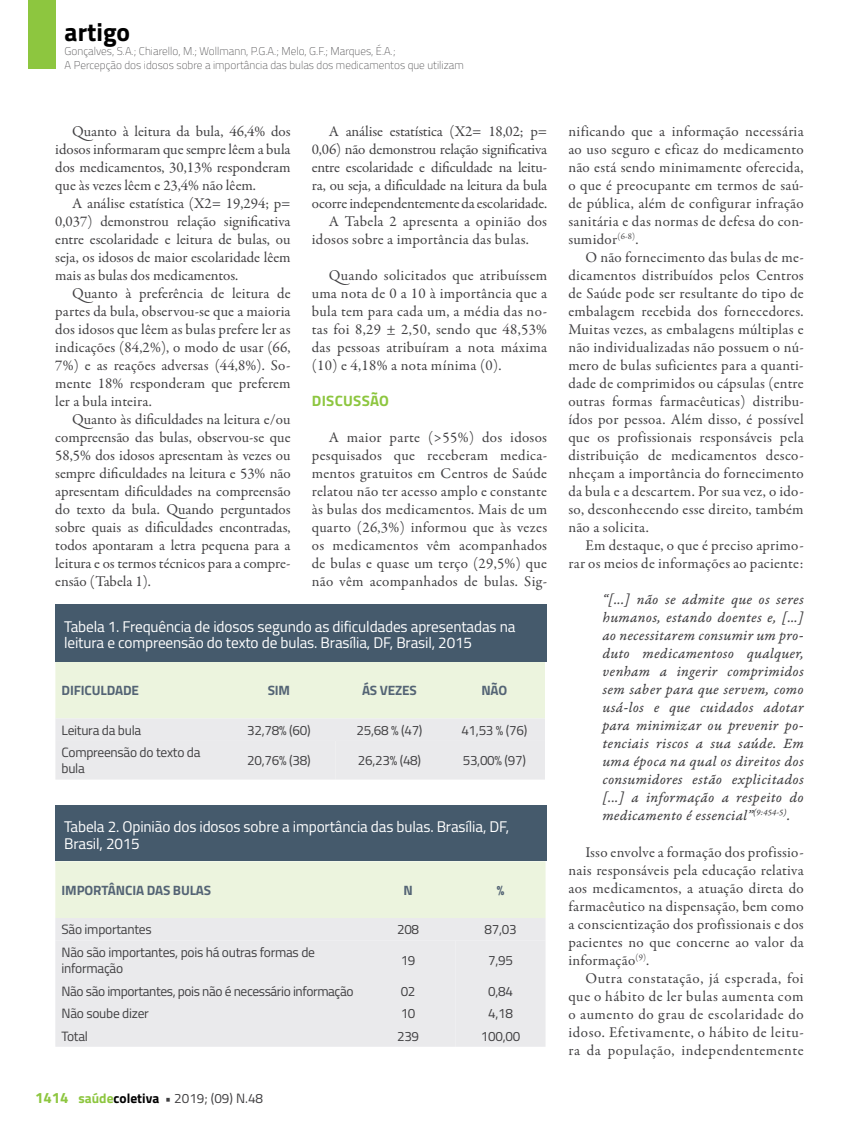
<style>
.page{position:relative;width:859px;height:1132px;background:#fff}
.page>*{position:absolute;margin:0;border:0;box-sizing:border-box;transform-origin:0 0}
.t1{font:700 25.5px "Titillium";color:#000}
.t2{font:15.45px/16.8px "Titillium";letter-spacing:-.01em;color:#fff}
.t3{font:15px/18px "Garamond Premr Pro";letter-spacing:.01em;color:#414042;text-align:justify}
.t4{font:15px/18px "Garamond Premr Pro It Capt";letter-spacing:.02em;color:#414042;text-align:justify}
.t5{font:15px "Garamond Premr Pro";letter-spacing:-.01em;color:#414042}
.t6{font:15px "Garamond Premr Pro";letter-spacing:-.015em;color:#414042}
.t7{font:700 15px "Titillium";letter-spacing:.02em;color:#8dc63f}
.t8{font:13.5px/16.2px "Titillium";letter-spacing:-.02em;color:#414042}
.t9{font:700 13.5px "Titillium";letter-spacing:-.01em;color:#546475}
.t10{font:100 11.25px/13.5px "Titillium";color:#414042}
.s1{font-weight:700;font-size:15px;color:#8dc63f}
.s2{font-weight:700;color:#8dc63f}
.s3{font-weight:700;color:#000}
.s4{font-weight:700}
</style>
<div class="page">
<div style="left:28px;top:0;width:27px;height:69px;background:#8dc63f"></div>
<svg style="left:55px;top:661px;width:490px;height:118px;background:#e9ede4"></svg>
<div style="left:55px;top:604px;width:492px;height:57px;background:#455a6c"></div>
<svg style="left:55px;top:861px;width:490px;height:185px;background:#eaede7"></svg>
<div style="left:55px;top:804px;width:492px;height:56px;background:#455a6c"></div>
<h1 class="t1" style="left:65px;top:12px;width:67px">artigo</h1>
<p class="t10" style="left:65px;top:44px;width:401px">Gonçalves, S.A.; Chiarello, M.; Wollmann, P.G.A.; Melo, G.F.; Marques, É.A.;<br>A Percepção dos idosos sobre a importância das bulas dos medicamentos que utilizam</p>
<p class="t3" style="left:55px;top:122px;width:237px;text-indent:17px">Quanto à leitura da bula, 46,4% dos idosos informaram que sempre lêem a bula dos medicamentos, 30,13% responderam que às vezes lêem e 23,4% não lêem.</p>
<p class="t3" style="left:55px;top:194px;width:237px;text-indent:17px">A análise estatística (X2= 19,294; p= 0,037) demonstrou relação significativa entre escolaridade e leitura de bulas, ou seja, os idosos de maior escolaridade lêem mais as bulas dos medicamentos.</p>
<p class="t3" style="left:55px;top:284px;width:237px;text-indent:17px">Quanto à preferência de leitura de partes da bula, observou-se que a maioria dos idosos que lêem as bulas prefere ler as indicações (84,2%), o modo de usar (66, 7%) e as reações adversas (44,8%). So&shy;mente 18% responderam que preferem ler a bula inteira.</p>
<p class="t3" style="left:55px;top:410px;width:237px;text-indent:17px">Quanto às dificuldades na leitura e/ou compreensão das bulas, observou-se que 58,5% dos idosos apresentam às vezes ou sempre dificuldades na leitura e 53% não apresentam dificuldades na compreensão do texto da bula. Quando perguntados sobre quais as dificuldades encontradas, todos apontaram a letra pequena para a leitura e os termos técnicos para a compre&shy;ensão (Tabela 1).</p>
<p class="t5" style="left:329px;top:122px;width:220px">A análise estatística (X2= 18,02; p=</p>
<p class="t5" style="left:312px;top:140px;width:237px">0,06) não demonstrou relação significativa</p>
<p class="t5" style="left:312px;top:158px;width:237px">entre escolaridade e dificuldade na leitu-</p>
<p class="t5" style="left:312px;top:176px;width:237px">ra, ou seja, a dificuldade na leitura da bula</p>
<p class="t6" style="left:312px;top:194px;width:237px">ocorre independentemente da escolaridade.</p>
<p class="t3" style="left:329px;top:212px;width:220px">A Tabela 2 apresenta a opinião dos</p>
<p class="t3" style="left:312px;top:230px;width:219px">idosos sobre a importância das bulas.</p>
<p class="t3" style="left:312px;top:266px;width:237px;text-indent:17px">Quando solicitados que atribuíssem uma nota de 0 a 10 à importância que a bula tem para cada um, a média das no&shy;tas foi 8,29 ± 2,50, sendo que 48,53% das pessoas atribuíram a nota máxima (10) e 4,18% a nota mínima (0).</p>
<p class="t7" style="left:312px;top:389px;width:79px">DISCUSSÃO</p>
<p class="t3" style="left:312px;top:428px;width:237px;text-indent:17px">A maior parte (&gt;55%) dos idosos pesquisados que receberam medica&shy;mentos gratuitos em Centros de Saúde relatou não ter acesso amplo e constante às bulas dos medicamentos. Mais de um quarto (26,3%) informou que às vezes os medicamentos vêm acompanhados de bulas e quase um terço (29,5%) que não vêm acompanhados de bulas. Sig-</p>
<p class="t2" style="left:64px;top:616px;width:453px">Tabela 1. Frequência de idosos segundo as dificuldades apresentadas na leitura e compreensão do texto de bulas. Brasília, DF, Brasil, 2015</p>
<p class="t9" style="left:62px;top:679px;width:79px">DIFICULDADE</p>
<p class="t9" style="left:268px;top:679px;width:24px">SIM</p>
<p class="t9" style="left:362px;top:679px;width:56px">ÁS VEZES</p>
<p class="t9" style="left:481px;top:679px;width:27px">NÃO</p>
<p class="t8" style="left:62px;top:721px;width:81px">Leitura da bula</p>
<p class="t8" style="left:247px;top:721px;width:65px">32,78% (60)</p>
<p class="t8" style="left:356px;top:721px;width:68px">25,68 % (47)</p>
<p class="t8" style="left:461px;top:721px;width:68px">41,53 % (76)</p>
<p class="t8" style="left:62px;top:743px;width:140px">Compreensão do texto da bula</p>
<p class="t8" style="left:247px;top:751px;width:65px">20,76% (38)</p>
<p class="t8" style="left:358px;top:751px;width:65px">26,23% (48)</p>
<p class="t8" style="left:463px;top:751px;width:65px">53,00% (97)</p>
<p class="t2" style="left:64px;top:817px;width:447px">Tabela 2. Opinião dos idosos sobre a importância das bulas. Brasília, DF,<br>Brasil, 2015</p>
<p class="t9" style="left:62px;top:879px;width:151px">IMPORTÂNCIA DAS BULAS</p>
<p class="t9" style="left:403px;top:879px;width:11px">N</p>
<p class="t9" style="left:497px;top:879px;width:9px">%</p>
<p class="t8" style="left:62px;top:920px;width:92px">São importantes</p>
<p class="t8" style="left:397px;top:920px;width:24px">208</p>
<p class="t8" style="left:484px;top:920px;width:34px">87,03</p>
<p class="t8" style="left:62px;top:943px;width:255px">Não são importantes, pois há outras formas de informação</p>
<p class="t8" style="left:401px;top:951px;width:16px">19</p>
<p class="t8" style="left:488px;top:951px;width:26px">7,95</p>
<p class="t8" style="left:62px;top:981px;width:294px">Não são importantes, pois não é necessário informação</p>
<p class="t8" style="left:401px;top:981px;width:16px">02</p>
<p class="t8" style="left:488px;top:981px;width:26px">0,84</p>
<p class="t8" style="left:62px;top:1004px;width:89px">Não soube dizer</p>
<p class="t8" style="left:401px;top:1004px;width:16px">10</p>
<p class="t8" style="left:488px;top:1004px;width:26px">4,18</p>
<p class="t8" style="left:62px;top:1026px;width:28px">Total</p>
<p class="t8" style="left:397px;top:1026px;width:24px">239</p>
<p class="t8" style="left:481px;top:1026px;width:41px">100,00</p>
<p class="t8" style="left:35px;top:1088px;width:230px"><span class="s1">1414</span> <span class="s2">saúde</span><span class="s3">coletiva</span> <span class="s4">•</span> 2019; (09) N.48</p>
<p class="t3" style="left:568px;top:122px;width:237px">nificando que a informação necessária ao uso seguro e eficaz do medicamento não está sendo minimamente oferecida, o que é preocupante em termos de saú&shy;de pública, além de configurar infração sanitária e das normas de defesa do con&shy;sumidor<sup>(6-8)</sup>.</p>
<p class="t3" style="left:568px;top:248px;width:237px;text-indent:17px">O não fornecimento das bulas de me&shy;dicamentos distribuídos pelos Centros de Saúde pode ser resultante do tipo de embalagem recebida dos fornecedores.<br>Muitas vezes, as embalagens múltiplas e não individualizadas não possuem o nú&shy;mero de bulas suficientes para a quanti&shy;dade de comprimidos ou cápsulas (entre outras formas farmacêuticas) distribu&shy;ídos por pessoa. Além disso, é possível que os profissionais responsáveis pela distribuição de medicamentos desco&shy;nheçam a importância do fornecimento da bula e a descartem. Por sua vez, o ido&shy;so, desconhecendo esse direito, também não a solicita.</p>
<p class="t3" style="left:568px;top:536px;width:237px;text-align:right">Em destaque, o que é preciso aprimo&shy;rar os meios de informações ao paciente:</p>
<p class="t4" style="left:602px;top:591px;width:203px">“[...] não se admite que os seres humanos, estando doentes e, [...] ao necessitarem consumir um pro&shy;duto medicamentoso qualquer, venham a ingerir comprimidos sem saber para que servem, como usá-los e que cuidados adotar para minimizar ou prevenir po&shy;tenciais riscos a sua saúde. Em uma época na qual os direitos dos consumidores estão explicitados [...] a informação a respeito do medicamento é essencial”<sup>(9:454-5)</sup>.</p>
<p class="t3" style="left:568px;top:842px;width:237px;text-indent:17px">Isso envolve a formação dos profissio&shy;nais responsáveis pela educação relativa aos medicamentos, a atuação direta do farmacêutico na dispensação, bem como a conscientização dos profissionais e dos pacientes no que concerne ao valor da informação<sup>(9)</sup>.</p>
<p class="t3" style="left:568px;top:968px;width:237px;text-indent:17px">Outra constatação, já esperada, foi que o hábito de ler bulas aumenta com o aumento do grau de escolaridade do idoso. Efetivamente, o hábito de leitu&shy;ra da população, independentemente</p>
</div>
